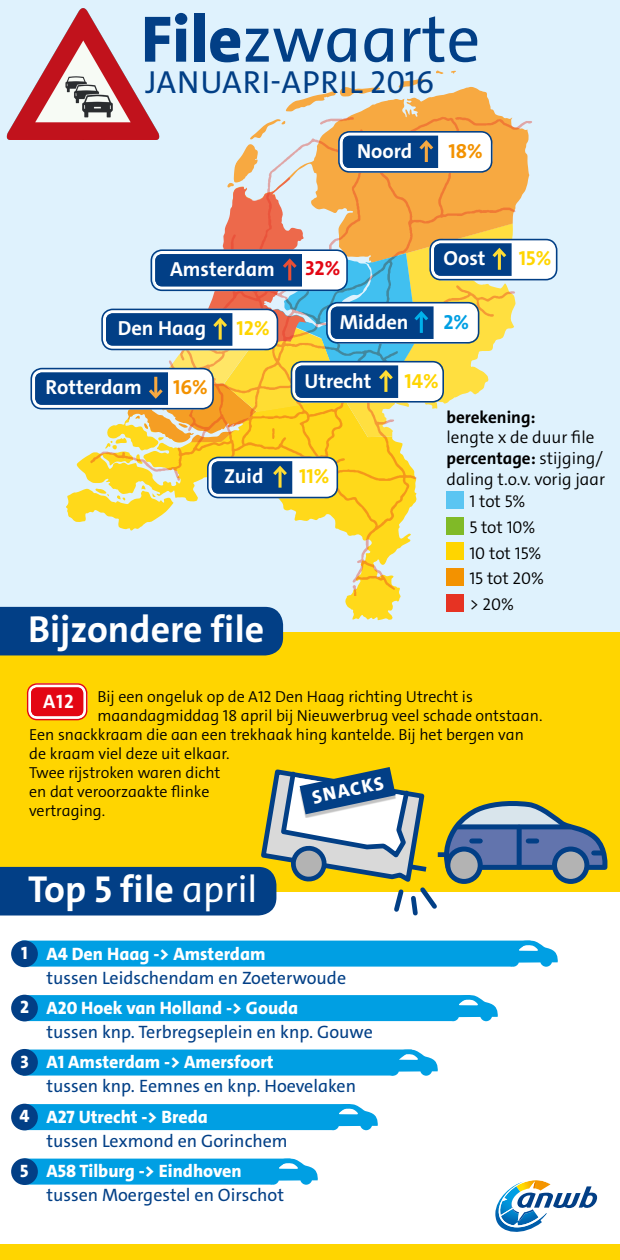
<style>
.page{position:relative;width:620px;height:1260px;background:#fff}
.page>*{position:absolute;margin:0;border:0;box-sizing:border-box;transform-origin:0 0}
.t1{font:66.3px "The Sans C4 s";color:#023f86}
.t2{font:700 37.8px "The Sans C4 s";color:#fff}
.t3{font:32.1px "The Sans C4 s";letter-spacing:.025em;color:#023f86}
.t4{font:700 20.4px "The Sans C4 s";color:#fff}
.t5{font:700 20.4px "The Sans C4 s";color:#ffd500}
.t6{font:700 20.4px "The Sans C4 s";color:#f39200}
.t7{font:700 20.4px "The Sans C4 s";color:#e30613}
.t8{font:700 20.4px "The Sans C4 s";color:#009fe3}
.t9{font:700 19.5px "The Sans C4 s";color:#fff}
.t10{font:800 18.9px "The Sans C4 s";color:#fff}
.t11{font:18px "The Sans C4 s";color:#023f86}
.t12{font:800 18px "The Sans C4 s";color:#fff}
.t13{font:300 17.1px/25.7px "The Sans C4 s";color:#000}
.t14{font:700 17.1px "The Sans C4 s";color:#000}
.t15{font:300 16px "The Sans C4 s";color:#000}
.s1{font-weight:800}
.s2{font-weight:700}
.s3{font-weight:400}
</style>
<div class="page">
<div style="left:0;top:631px;width:620px;height:260px;background:#ffd500"></div>
<div style="left:0;top:0;width:620px;height:631px;background:#dff2fd"></div>
<div style="left:0;top:1245px;width:620px;height:15px;background:#ffd500"></div>
<svg style="left:495px;top:1180px;width:102px;height:52px"></svg>
<div style="left:447px;top:594px;width:17px;height:17px;background:#e63323"></div>
<div style="left:28px;top:941px;width:530px;height:26px;background:#009fe3"></div>
<svg style="left:28px;top:995px;width:470px;height:26px;background:#08a2e3"></svg>
<svg style="left:28px;top:1050px;width:410px;height:26px;background:#0da3e4"></svg>
<svg style="left:28px;top:1104px;width:350px;height:26px;background:#0ba3e4"></svg>
<svg style="left:28px;top:1159px;width:290px;height:26px;background:#10a5e4"></svg>
<div style="left:11px;top:940px;width:27px;height:27px;background:#023f86;border-radius:50%"></div>
<div style="left:11px;top:995px;width:27px;height:26px;background:#023f86;border-radius:50%"></div>
<div style="left:11px;top:1049px;width:27px;height:27px;background:#023f86;border-radius:50%"></div>
<div style="left:11px;top:1104px;width:27px;height:26px;background:#023f86;border-radius:50%"></div>
<div style="left:11px;top:1158px;width:27px;height:27px;background:#023f86;border-radius:50%"></div>
<div style="left:0;top:607px;width:283px;height:48px;background:#023f86"></div>
<img style="left:7px;top:9px;width:109px;height:131px">
<svg style="left:27px;top:683px;width:60px;height:37px"></svg>
<div style="left:31px;top:687px;width:52px;height:29px;background:#e30613;border-radius:6px"></div>
<div style="left:27px;top:683px;width:60px;height:37px;border:1px solid #e30613;border-radius:9px"></div>
<div style="left:31px;top:687px;width:52px;height:29px;border:4px solid #e30613;border-radius:4px"></div>
<svg style="left:0;top:767px;width:610px;height:149px"></svg>
<img style="left:56px;top:59px;width:480px;height:536px">
<svg style="left:338px;top:131px;width:154px;height:42px"></svg>
<div style="left:343px;top:136px;width:145px;height:32px;background:#023f86;border-radius:7px"></div>
<div style="left:338px;top:131px;width:154px;height:42px;border:2px solid #023f86;border-radius:11px"></div>
<div style="left:343px;top:136px;width:145px;height:32px;border:5px solid #023f86;border-radius:4px"></div>
<svg style="left:416px;top:135px;width:74px;height:34px"></svg>
<svg style="left:429px;top:239px;width:128px;height:41px"></svg>
<div style="left:434px;top:244px;width:119px;height:32px;background:#023f86;border-radius:7px"></div>
<div style="left:429px;top:239px;width:128px;height:41px;border:2px solid #023f86;border-radius:11px"></div>
<div style="left:434px;top:244px;width:119px;height:32px;border:5px solid #023f86;border-radius:4px"></div>
<svg style="left:489px;top:243px;width:65px;height:33px"></svg>
<svg style="left:327px;top:302px;width:152px;height:42px"></svg>
<div style="left:331px;top:307px;width:144px;height:32px;background:#023f86;border-radius:7px"></div>
<div style="left:326px;top:302px;width:153px;height:42px;border:2px solid #023f86;border-radius:11px"></div>
<div style="left:331px;top:307px;width:144px;height:32px;border:5px solid #023f86;border-radius:4px"></div>
<svg style="left:411px;top:306px;width:65px;height:34px"></svg>
<div style="left:292px;top:361px;width:151px;height:42px;background:#fff;border-radius:14px"></div>
<div style="left:295px;top:366px;width:144px;height:32px;background:#023f86;border-radius:7px"></div>
<div style="left:291px;top:361px;width:153px;height:42px;border:2px solid #023f86;border-radius:11px"></div>
<div style="left:295px;top:366px;width:144px;height:32px;border:5px solid #023f86;border-radius:4px"></div>
<svg style="left:376px;top:365px;width:64px;height:33px"></svg>
<div style="left:207px;top:457px;width:130px;height:41px;background:#fff;border-radius:14px"></div>
<div style="left:212px;top:461px;width:121px;height:33px;background:#023f86;border-radius:7px"></div>
<div style="left:207px;top:457px;width:131px;height:41px;border:2px solid #023f86;border-radius:11px"></div>
<div style="left:212px;top:461px;width:121px;height:33px;border:5px solid #023f86;border-radius:4px"></div>
<svg style="left:270px;top:461px;width:64px;height:33px"></svg>
<svg style="left:32px;top:368px;width:181px;height:41px"></svg>
<div style="left:35px;top:373px;width:174px;height:32px;background:#023f86;border-radius:7px"></div>
<div style="left:30px;top:368px;width:184px;height:41px;border:2px solid #023f86;border-radius:11px"></div>
<div style="left:35px;top:373px;width:174px;height:32px;border:5px solid #023f86;border-radius:4px"></div>
<div style="left:101px;top:309px;width:176px;height:41px;background:#fff;border-radius:14px"></div>
<div style="left:106px;top:313px;width:168px;height:33px;background:#023f86;border-radius:7px"></div>
<div style="left:101px;top:309px;width:177px;height:41px;border:2px solid #023f86;border-radius:11px"></div>
<div style="left:106px;top:313px;width:168px;height:33px;border:5px solid #023f86;border-radius:4px"></div>
<svg style="left:146px;top:177px;width:198px;height:235px"></svg>
<h1 class="t1" style="left:141px;top:-3px;width:341px"><span class="s1">File</span>zwaarte</h1>
<h3 class="t3" style="left:145px;top:61px;width:291px">JANUARI-APRIL 2016</h3>
<p class="t4" style="left:357px;top:138px;width:57px">Noord</p>
<p class="t6" style="left:448px;top:138px;width:36px">18%</p>
<p class="t4" style="left:170px;top:256px;width:106px">Amsterdam</p>
<p class="t7" style="left:305px;top:255px;width:37px">32%</p>
<p class="t4" style="left:444px;top:245px;width:44px">Oost</p>
<p class="t5" style="left:519px;top:245px;width:34px">15%</p>
<p class="t4" style="left:118px;top:315px;width:90px">Den Haag</p>
<p class="t5" style="left:237px;top:315px;width:35px">12%</p>
<p class="t4" style="left:46px;top:374px;width:98px">Rotterdam</p>
<p class="t6" style="left:173px;top:374px;width:36px">16%</p>
<p class="t4" style="left:340px;top:309px;width:70px">Midden</p>
<p class="t8" style="left:443px;top:309px;width:27px">2%</p>
<p class="t4" style="left:304px;top:368px;width:69px">Utrecht</p>
<p class="t5" style="left:405px;top:368px;width:36px">14%</p>
<p class="t4" style="left:224px;top:463px;width:41px">Zuid</p>
<p class="t5" style="left:299px;top:463px;width:32px">11%</p>
<h2 class="t2" style="left:28px;top:605px;width:238px">Bijzondere file</h2>
<p class="t14" style="left:447px;top:406px;width:91px">berekening:</p>
<p class="t13" style="left:447px;top:427px;width:160px;line-height:20.8px">lengte x de duur file <span class="s2">percentage:</span> stijging/ daling t.o.v. vorig jaar</p>
<p class="t13" style="left:469px;top:489px;width:76px">1 tot 5%<br>5 tot 10%<br>10 tot 15%<br>15 tot 20% &gt; 20%</p>
<p class="t15" style="left:97px;top:687px;width:377px">Bij een ongeluk op de A12 Den Haag richting Utrecht is</p>
<p class="t15" style="left:97px;top:706px;width:447px">maandagmiddag 18 april bij Nieuwerbrug veel schade ontstaan.</p>
<p class="t15" style="left:29px;top:725px;width:496px">Een snackkraam die aan een trekhaak hing kantelde. Bij het bergen van</p>
<p class="t15" style="left:29px;top:744px;width:202px">de kraam viel deze uit elkaar.</p>
<p class="t15" style="left:29px;top:763px;width:193px">Twee rijstroken waren dicht</p>
<p class="t15" style="left:29px;top:782px;width:182px">en dat veroorzaakte flinke</p>
<p class="t15" style="left:29px;top:801px;width:78px">vertraging.</p>
<p class="t9" style="left:43px;top:689px;width:32px">A12</p>
<p class="t10" style="left:310px;top:786px;width:74px;rotate:-12deg">SNACKS</p>
<h2 class="t2" style="left:28px;top:865px;width:231px">Top 5 file <span class="s3">april</span></h2>
<p class="t12" style="left:21px;top:942px;width:8px">1</p>
<p class="t12" style="left:20px;top:996px;width:10px">2</p>
<p class="t12" style="left:20px;top:1050px;width:10px">3</p>
<p class="t12" style="left:19px;top:1105px;width:12px">4</p>
<p class="t12" style="left:20px;top:1159px;width:10px">5</p>
<p class="t12" style="left:46px;top:942px;width:221px">A4 Den Haag -&gt; Amsterdam</p>
<p class="t11" style="left:46px;top:966px;width:301px">tussen Leidschendam en Zoeterwoude</p>
<p class="t12" style="left:46px;top:996px;width:254px">A20 Hoek van Holland -&gt; Gouda</p>
<p class="t11" style="left:46px;top:1020px;width:328px">tussen knp. Terbregseplein en knp. Gouwe</p>
<p class="t12" style="left:46px;top:1051px;width:229px">A1 Amsterdam -&gt; Amersfoort</p>
<p class="t11" style="left:46px;top:1075px;width:311px">tussen knp. Eemnes en knp. Hoevelaken</p>
<p class="t12" style="left:46px;top:1105px;width:163px">A27 Utrecht -&gt; Breda</p>
<p class="t11" style="left:46px;top:1129px;width:243px">tussen Lexmond en Gorinchem</p>
<p class="t12" style="left:46px;top:1159px;width:197px">A58 Tilburg -&gt; Eindhoven</p>
<p class="t11" style="left:46px;top:1183px;width:239px">tussen Moergestel en Oirschot</p>
</div>
